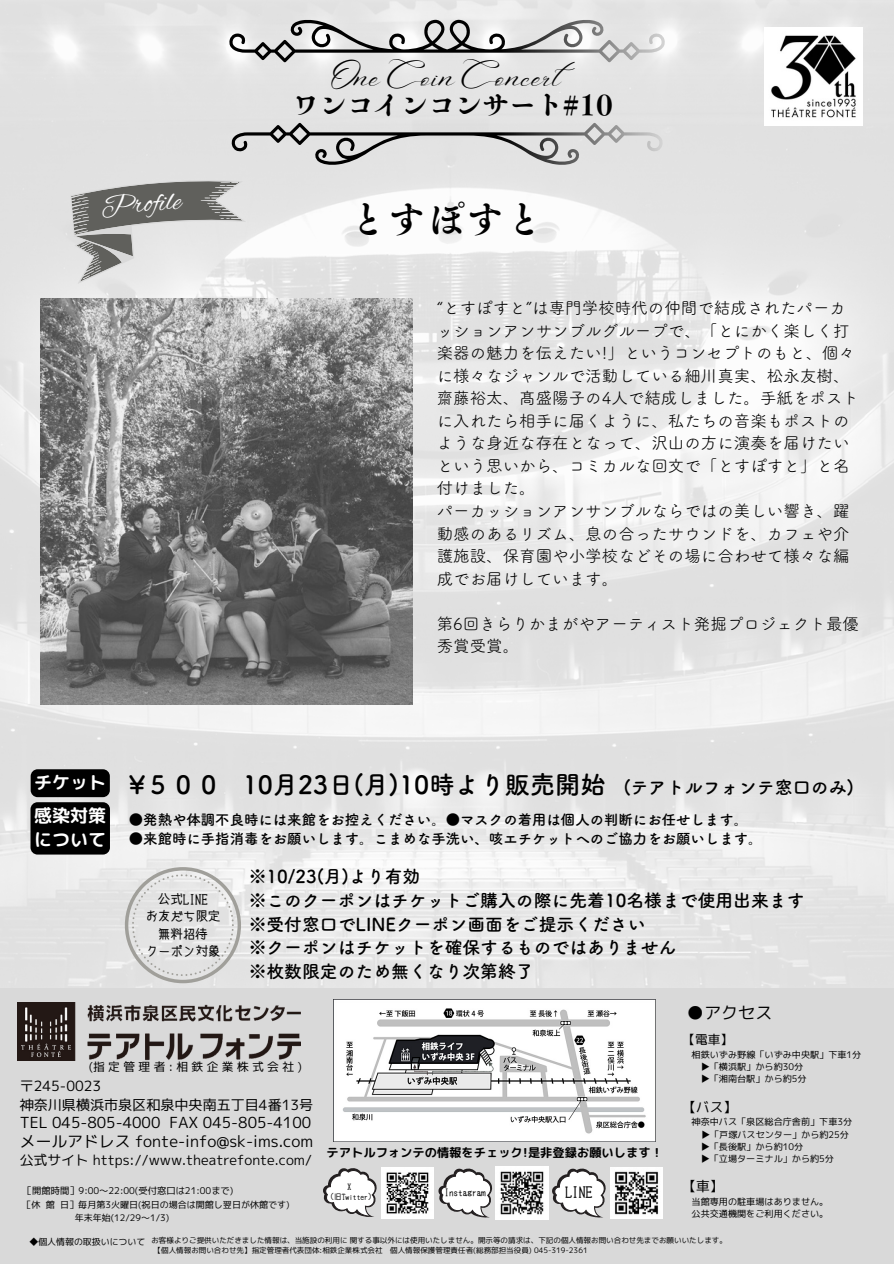
<style>
.page{position:relative;width:894px;height:1264px;background:#fff}
.page>*{position:absolute;margin:0;border:0;box-sizing:border-box;transform-origin:0 0}
.t1{font:39px "Canva Tsuku BMD Min Std E";color:#000}
.t2{font:29.85px "Alex Brush";color:#fff}
.t3{font:27px "Canva Tsuku CMD Min Std E";color:#000}
.t4{font:25.2px "Canva Tsuku A Rd Gothic Std B";color:#000}
.t5{font:18px "Aniyah";color:#000}
.t6{font:18px "Canva Tsuku A Rd Gothic Std B";color:#000}
.t7{font:18px "rounded mplus 1 p bold";color:#fff}
.t8{font:17.85px "Canva Tsuku A Rd Gothic Std B";color:#000}
.t9{font:17.1px "mplus 1 p regular";color:#000}
.t10{font:16.5px/22.5px "Canva Tsuku A Rd Gothic Std R";color:#000}
.t11{font:15.75px "mplus 1 p regular";color:#000}
.t12{font:15.15px "mplus 1 p regular";color:#000}
.t13{font:14.4px "Canva Tsuku A Rd Gothic Std B";color:#000}
.t14{font:14.1px "mplus 1 p regular";color:#000}
.t15{font:13.8px "mplus 1 p regular";color:#000}
.t16{font:13.65px "mplus 1 p regular";color:#000}
.t17{font:13.65px "cinecaption";color:#000}
.t18{font:12.6px "mplus 1 p regular";color:#000}
.t19{font:12.45px "cinecaption";color:#000}
.t20{font:12.3px "rounded mplus 1 p bold";color:#000}
.t21{font:11.7px "mplus 1 p regular";letter-spacing:.29em;color:#000}
.t22{font:9.3px "mplus 1 p regular";color:#000}
.t23{font:9.15px "mplus 1 p regular";color:#000}
.t24{font:9.15px "cinecaption";color:#000}
.t25{font:9px "mplus 1 p regular";color:#000}
.t26{font:8.85px "mplus 1 p regular";color:#000}
.t27{font:7.5px "mplus 1 p regular";color:#000}
.t28{font:7.5px "cinecaption";color:#000}
</style>
<div class="page">
<img style="left:0;top:0;width:893px;height:988px">
<div style="left:0;top:988px;width:893px;height:275px;background:#d9d9d9"></div>
<img style="left:18px;top:1002px;width:282px;height:57px">
<img style="left:333px;top:999px;width:322px;height:142px">
<svg style="left:323px;top:1168px;width:54px;height:49px"></svg>
<svg style="left:438px;top:1168px;width:54px;height:50px"></svg>
<svg style="left:552px;top:1168px;width:54px;height:50px"></svg>
<img style="left:496px;top:1166px;width:52px;height:53px">
<img style="left:381px;top:1167px;width:52px;height:51px">
<img style="left:610px;top:1167px;width:52px;height:51px">
<svg style="left:229px;top:20px;width:435px;height:145px;background:#d1d1d1"></svg>
<svg style="left:70px;top:175px;width:180px;height:109px;background:#b6b6b5"></svg>
<svg style="left:125px;top:867px;width:116px;height:116px;background:#dededd"></svg>
<img style="left:763px;top:27px;width:98px;height:98px">
<img style="left:41px;top:299px;width:371px;height:405px">
<div style="left:31px;top:769px;width:79px;height:28px;background:#000;border-radius:7px"></div>
<div style="left:30px;top:802px;width:80px;height:52px;background:#000;border-radius:7px"></div>
<p class="t2" style="left:99px;top:190px;width:82px;rotate:-5deg">Profile</p>
<p class="t5" style="left:332px;top:70px;width:245px">One Coin Concert</p>
<p class="t3" style="left:293px;top:91px;width:321px">ワンコインコンサート#10</p>
<p class="t1" style="left:348px;top:200px;width:197px">とすぽすと</p>
<p class="t10" style="left:436px;top:297px;width:424px">“とすぽすと”は専門学校時代の仲間で結成されたパーカッションアンサンブルグループで、「とにかく楽しく打楽器の魅力を伝えたい!」というコンセプトのもと、個々に様々なジャンルで活動している細川真実、松永友樹、齋藤裕太、髙盛陽子の4人で結成しました。手紙をポストに入れたら相手に届くように、私たちの音楽もポストのような身近な存在となって、沢山の方に演奏を届けたいという思いから、コミカルな回文で「とすぽすと」と名付けました。</p>
<p class="t10" style="left:436px;top:499px;width:414px;text-align:justify">パーカッションアンサンブルならではの美しい響き、躍動感のあるリズム、息の合ったサウンドを、カフェや介護施設、保育園や小学校などその場に合わせて様々な編成でお届けしています。</p>
<p class="t10" style="left:436px;top:612px;width:424px">第6回きらりかまがやアーティスト発掘プロジェクト最優秀賞受賞。</p>
<p class="t7" style="left:34px;top:769px;width:73px">チケット</p>
<p class="t4" style="left:129px;top:771px;width:478px">¥５００ 10月23日 (月)10時より販売開始</p>
<p class="t7" style="left:34px;top:802px;width:73px">感染対策</p>
<p class="t7" style="left:34px;top:826px;width:73px">について</p>
<p class="t6" style="left:623px;top:778px;width:232px">(テアトルフォンテ窓口のみ)</p>
<p class="t13" style="left:129px;top:812px;width:620px">●発熱や体調不良時には来館をお控えください。●マスクの着用は個人の判断にお任せします。</p>
<p class="t13" style="left:129px;top:831px;width:635px">●来館時に手指消毒をお願いします。こまめな手洗い、咳エチケットへのご協力をお願いします。</p>
<p class="t19" style="left:158px;top:892px;width:51px">公式LINE</p>
<p class="t19" style="left:146px;top:909px;width:76px">お友だち限定</p>
<p class="t19" style="left:158px;top:927px;width:51px">無料招待</p>
<p class="t19" style="left:146px;top:944px;width:76px">クーポン対象</p>
<p class="t8" style="left:248px;top:867px;width:173px">※10/23(月 )より有効</p>
<p class="t8" style="left:248px;top:891px;width:557px">※このクーポンはチケットご購入の際に先着10名様まで使用出来ます</p>
<p class="t8" style="left:248px;top:914px;width:398px">※受付窓口でLINEクーポン画面をご提示ください</p>
<p class="t8" style="left:248px;top:938px;width:429px">※クーポンはチケットを確保するものではありません</p>
<p class="t8" style="left:248px;top:962px;width:286px">※枚数限定のため無くなり次第終了</p>
<p class="t9" style="left:686px;top:1000px;width:87px">●アクセス</p>
<p class="t18" style="left:682px;top:1030px;width:52px">【電車】</p>
<p class="t23" style="left:691px;top:1048px;width:171px">相鉄いずみ野線「いずみ中央駅」下車1分</p>
<p class="t23" style="left:700px;top:1060px;width:104px">▶︎ 「横浜駅」から約30分</p>
<p class="t23" style="left:700px;top:1072px;width:107px">▶︎ 「湘南台駅」から約5分</p>
<p class="t16" style="left:682px;top:1097px;width:56px">【バス】</p>
<p class="t23" style="left:691px;top:1115px;width:162px">神奈中バス「泉区総合庁舎前」下車3分</p>
<p class="t23" style="left:700px;top:1127px;width:149px">▶︎ 「戸塚バスセンター」から約25分</p>
<p class="t23" style="left:700px;top:1139px;width:104px">▶︎ 「長後駅」から約10分</p>
<p class="t23" style="left:700px;top:1151px;width:135px">▶︎ 「立場ターミナル」から約5分</p>
<p class="t16" style="left:682px;top:1176px;width:42px">【車】</p>
<p class="t23" style="left:691px;top:1195px;width:138px">当館専用の駐車場はありません。</p>
<p class="t23" style="left:691px;top:1207px;width:138px">公共交通機関をご利用ください。</p>
<p class="t27" style="left:151px;top:1234px;width:577px">お客様よりご提供いただきました情報は、当施設の利用に関する事以外には使用いたしません。開示等の請求は、下記の個人情報お問い合わせ先までお願いいたします。</p>
<p class="t27" style="left:154px;top:1245px;width:435px">【個人情報お問い合わせ先】指定管理者代表団体:相鉄企業株式会社 個人情報保護管理責任者(総務部担当役員) 045-319-2361</p>
<p class="t21" style="left:89px;top:1058px;width:215px">(指定管理者:相鉄企業株式会社)</p>
<p class="t14" style="left:20px;top:1075px;width:83px">〒245-0023</p>
<p class="t14" style="left:20px;top:1094px;width:295px">神奈川県横浜市泉区和泉中央南五丁目4番13号</p>
<p class="t12" style="left:20px;top:1111px;width:293px">TEL 045-805-4000 FAX 045-805-4100</p>
<p class="t11" style="left:20px;top:1129px;width:295px">メールアドレス fonte-info@sk-ims.com</p>
<p class="t15" style="left:20px;top:1150px;width:294px">公式サイト https://www.theatrefonte.com/</p>
<p class="t22" style="left:23px;top:1184px;width:212px">［開館時間］9:00〜22:00(受付窓口は21:00まで)</p>
<p class="t25" style="left:23px;top:1197px;width:268px">［休館日］毎月第3火曜日(祝日の場合は開館し翌日が休館です)</p>
<p class="t25" style="left:75px;top:1211px;width:96px">年末年始(12/29〜1/3)</p>
<p class="t20" style="left:326px;top:1143px;width:338px">テアトルフォンテの情報をチェック!是非登録お願いします！</p>
<p class="t24" style="left:444px;top:1187px;width:43px">Instagram</p>
<p class="t17" style="left:565px;top:1183px;width:29px">LINE</p>
<p class="t28" style="left:347px;top:1182px;width:5px">X</p>
<p class="t28" style="left:330px;top:1192px;width:43px">(旧Twitter)</p>
<p class="t26" style="left:29px;top:1234px;width:117px">◆個人情報の取扱いについて</p>
</div>
